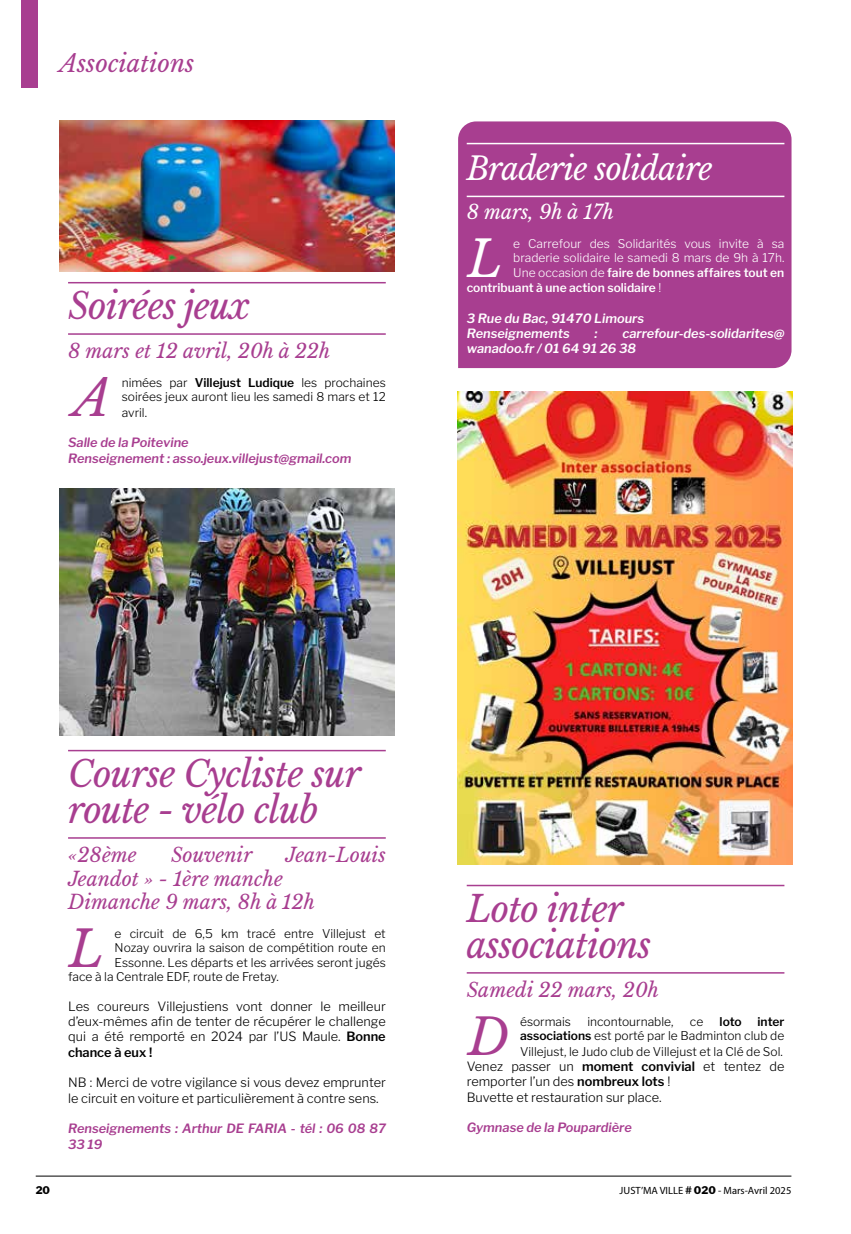
<style>
.page{position:relative;width:851px;height:1234px;background:#fff}
.page>*{position:absolute;margin:0;border:0;box-sizing:border-box;transform-origin:0 0}
.t1{font:italic 49.35px "Libre Baskerville";color:#a83e90}
.t2{font:italic 49.35px "Libre Baskerville";color:#fff}
.t3{font:italic 36px/36px "Libre Baskerville";letter-spacing:-.02em;color:#a83e90}
.t4{font:italic 31.5px "Libre Baskerville";letter-spacing:-.02em;color:#fff}
.t5{font:italic 24px "Libre Baskerville";color:#a83e90}
.t6{font:italic 19.5px/23.4px "Libre Baskerville";color:#a83e90}
.t7{font:italic 19.5px "Libre Baskerville";color:#fff}
.t8{font:300 12.75px/15.3px "Libre Franklin";color:#000}
.t9{font:italic 600 12.75px/15.3px "Libre Franklin";color:#a83e90}
.t10{font:italic 600 12.75px/15.3px "Libre Franklin";color:#fff}
.t11{font:300 12px/14.9px "Libre Franklin";color:#000;text-align:justify}
.t12{font:300 12px "Libre Franklin";color:#fff}
.t13{font:600 12px "Libre Franklin";color:#fff}
.t14{font:600 12px "Libre Franklin";color:#000}
.t15{font:10.5px "Myriad Pro";color:#000}
.t16{font:800 10.5px "Libre Franklin";color:#000}
.s1{font-weight:600}
.s2{font-weight:300}
.s3{font-family:"Libre Franklin";font-weight:800}
</style>
<div class="page">
<div style="left:21px;top:0;width:17px;height:88px;background:#a83e90"></div>
<hr style="left:36px;top:1175px;width:755px;height:1px;background:#000">
<hr style="left:68px;top:749px;width:318px;height:2px;background:#a83e90">
<hr style="left:68px;top:837px;width:318px;height:1px;background:#a83e90">
<img style="left:60px;top:488px;width:334px;height:247px">
<hr style="left:466px;top:884px;width:318px;height:2px;background:#a83e90">
<hr style="left:466px;top:971px;width:318px;height:2px;background:#a83e90">
<img style="left:457px;top:391px;width:335px;height:473px">
<hr style="left:68px;top:282px;width:318px;height:1px;background:#a83e90">
<hr style="left:68px;top:333px;width:318px;height:2px;background:#a83e90">
<img style="left:60px;top:120px;width:334px;height:151px">
<div style="left:458px;top:121px;width:333px;height:247px;background:#a83e90"></div>
<hr style="left:466px;top:143px;width:318px;height:1px;background:#fff">
<hr style="left:466px;top:196px;width:318px;height:1px;background:#fff">
<h3 class="t5" style="left:60px;top:49px;width:136px">Associations</h3>
<h2 class="t3" style="left:68px;top:288px;width:183px">Soirées jeux</h2>
<h3 class="t6" style="left:68px;top:339px;width:264px">8 mars et 12 avril, 20h à 22h</h3>
<h1 class="t1" style="left:73px;top:368px;width:39px">A</h1>
<p class="t11" style="left:122px;top:375px;width:265px">nimées par <span class="s1">Villejust Ludique</span> les prochaines soirées jeux auront lieu les samedi 8 mars et 12 avril.</p>
<p class="t9" style="left:68px;top:435px;width:285px">Salle de la Poitevine<br>Renseignement : asso.jeux.villejust@gmail.com</p>
<h3 class="t4" style="left:466px;top:150px;width:247px">Braderie solidaire</h3>
<h3 class="t7" style="left:466px;top:200px;width:149px">8 mars, 9h à 17h</h3>
<h1 class="t2" style="left:468px;top:229px;width:36px">L</h1>
<p class="t12" style="left:513px;top:236px;width:272px">e Carrefour des Solidarités vous invite à sa</p>
<p class="t12" style="left:513px;top:251px;width:272px">braderie solidaire le samedi 8 mars de 9h à 17h.</p>
<p class="t13" style="left:513px;top:265px;width:272px"><span class="s2">Une occasion de</span> faire de bonnes affaires tout en</p>
<p class="t13" style="left:466px;top:280px;width:196px">contribuant à une action solidaire <span class="s2">!</span></p>
<p class="t10" style="left:466px;top:310px;width:179px">3 Rue du Bac, 91470 Limours<br>Renseignements</p>
<p class="t10" style="left:466px;top:325px;width:319px;text-indent:156px">carrefour-des-solidarites@ wanadoo.fr / 01 64 91 26 38</p>
<p class="t10" style="left:594px;top:325px;width:5px">:</p>
<h2 class="t3" style="left:68px;top:756px;width:294px">Course Cycliste sur route - vélo club</h2>
<h3 class="t6" style="left:68px;top:843px;width:70px">«28ème</h3>
<h3 class="t6" style="left:171px;top:843px;width:83px">Souvenir</h3>
<h3 class="t6" style="left:285px;top:843px;width:102px">Jean-Louis</h3>
<h3 class="t6" style="left:68px;top:866px;width:248px">Jeandot » - 1ère manche<br>Dimanche 9 mars, 8h à 12h</h3>
<h1 class="t1" style="left:69px;top:918px;width:36px">L</h1>
<p class="t11" style="left:115px;top:925px;width:272px">e circuit de 6,5 km tracé entre Villejust et</p>
<p class="t11" style="left:115px;top:940px;width:273px">Nozay ouvrira la saison de compétition route en</p>
<p class="t11" style="left:115px;top:954px;width:273px">Essonne. Les départs et les arrivées seront jugés</p>
<p class="t11" style="left:68px;top:969px;width:212px">face à la Centrale EDF, route de Fretay.</p>
<p class="t8" style="left:68px;top:998px;width:319px;text-align:justify">Les coureurs Villejustiens vont donner le meilleur d’eux-mêmes afin de tenter de récupérer le challenge qui a été remporté en 2024 par l’US Maule. <span class="s1">Bonne chance à eux !</span></p>
<p class="t8" style="left:68px;top:1074px;width:319px">NB : Merci de votre vigilance si vous devez emprunter le circuit en voiture et particulièrement à contre sens.</p>
<p class="t9" style="left:68px;top:1120px;width:319px">Renseignements : Arthur DE FARIA - tél : 06 08 87<br>33 19</p>
<h2 class="t3" style="left:466px;top:891px;width:186px">Loto inter associations</h2>
<h3 class="t6" style="left:466px;top:978px;width:194px">Samedi 22 mars, 20h</h3>
<h1 class="t1" style="left:468px;top:1006px;width:43px">D</h1>
<p class="t11" style="left:520px;top:1013px;width:52px">ésormais</p>
<p class="t11" style="left:587px;top:1013px;width:88px">incontournable,</p>
<p class="t11" style="left:689px;top:1013px;width:15px">ce</p>
<p class="t14" style="left:719px;top:1014px;width:24px">loto</p>
<p class="t11" style="left:520px;top:1013px;width:266px;text-indent:237px"><span class="s1">inter associations</span> est porté par le Badminton club de Villejust, le Judo club de Villejust et la Clé de Sol.</p>
<p class="t8" style="left:466px;top:1058px;width:319px">Venez passer un <span class="s1">moment convivial</span> et tentez de remporter l’un des <span class="s1">nombreux lots</span> !<br>Buvette et restauration sur place.</p>
<p class="t9" style="left:466px;top:1119px;width:166px">Gymnase de la Poupardière</p>
<p class="t16" style="left:36px;top:1183px;width:16px">20</p>
<p class="t15" style="left:619px;top:1183px;width:173px">JUST’MA VILLE <span class="s3"># 020</span> - Mars-Avril 2025</p>
</div>
